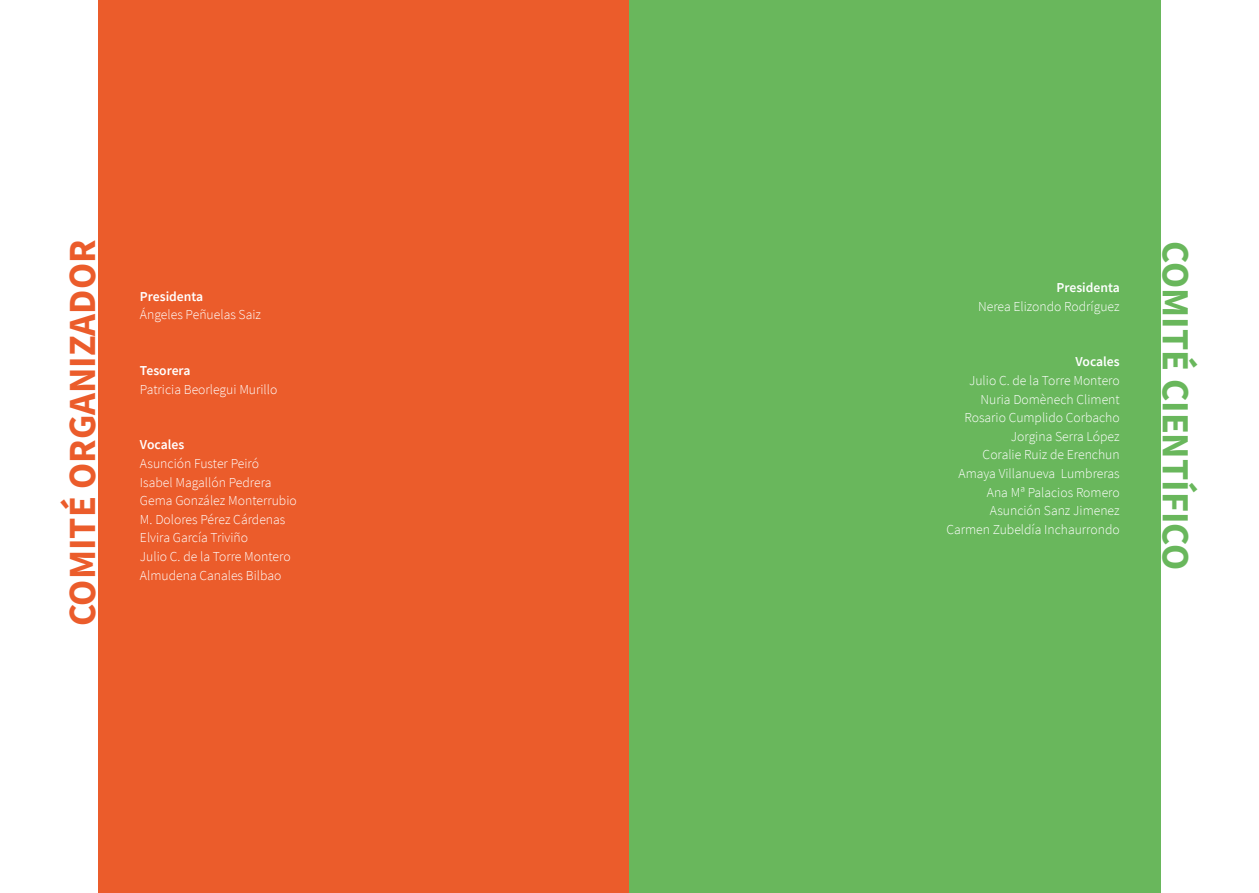
<style>
.page{position:relative;width:1259px;height:893px;background:#fff}
.page>*{position:absolute;margin:0;border:0;box-sizing:border-box;transform-origin:0 0}
.t1{font:700 38.25px "Source Sans Pro";color:#eb5c2b}
.t2{font:700 38.25px "Source Sans Pro";color:#69b75c}
.t3{font:300 13.65px/18.6px "Source Sans Pro";color:#fff}
.t4{font:600 13.65px "Source Sans Pro";color:#fff}
</style>
<div class="page">
<div style="left:98px;top:0;width:531px;height:893px;background:#eb5c2b"></div>
<div style="left:629px;top:0;width:531px;height:893px;background:#69b75c"></div>
<h1 class="t1" style="left:57px;top:626px;width:388px;rotate:-90deg">COMITÉ ORGANIZADOR</h1>
<p class="t4" style="left:140px;top:287px;width:65px">Presidenta</p>
<p class="t3" style="left:140px;top:305px;width:123px">Ángeles Peñuelas Saiz</p>
<p class="t4" style="left:140px;top:361px;width:52px">Tesorera</p>
<p class="t3" style="left:140px;top:380px;width:139px">Patricia Beorlegui Murillo</p>
<p class="t4" style="left:140px;top:436px;width:46px">Vocales</p>
<p class="t3" style="left:140px;top:454px;width:158px">Asunción Fuster Peiró<br>Isabel Magallón Pedrera<br>Gema González Monterrubio<br>M. Dolores Pérez Cárdenas<br>Elvira García Triviño<br>Julio C. de la Torre Montero<br>Almudena Canales Bilbao</p>
<p class="t4" style="left:1056px;top:279px;width:65px">Presidenta</p>
<p class="t3" style="left:978px;top:297px;width:143px">Nerea Elizondo Rodríguez</p>
<p class="t4" style="left:1075px;top:353px;width:46px">Vocales</p>
<p class="t3" style="left:946px;top:371px;width:175px;text-align:right">Julio C. de la Torre Montero<br>Nuria Domènech Climent<br>Rosario Cumplido Corbacho<br>Jorgina Serra López<br>Coralie Ruiz de Erenchun<br>Amaya Villanueva Lumbreras<br>Ana Mª Palacios Romero<br>Asunción Sanz Jimenez<br>Carmen Zubeldía Inchaurrondo</p>
<h1 class="t2" style="left:1201px;top:241px;width:331px;rotate:90deg">COMITÉ CIENTÍFICO</h1>
</div>
